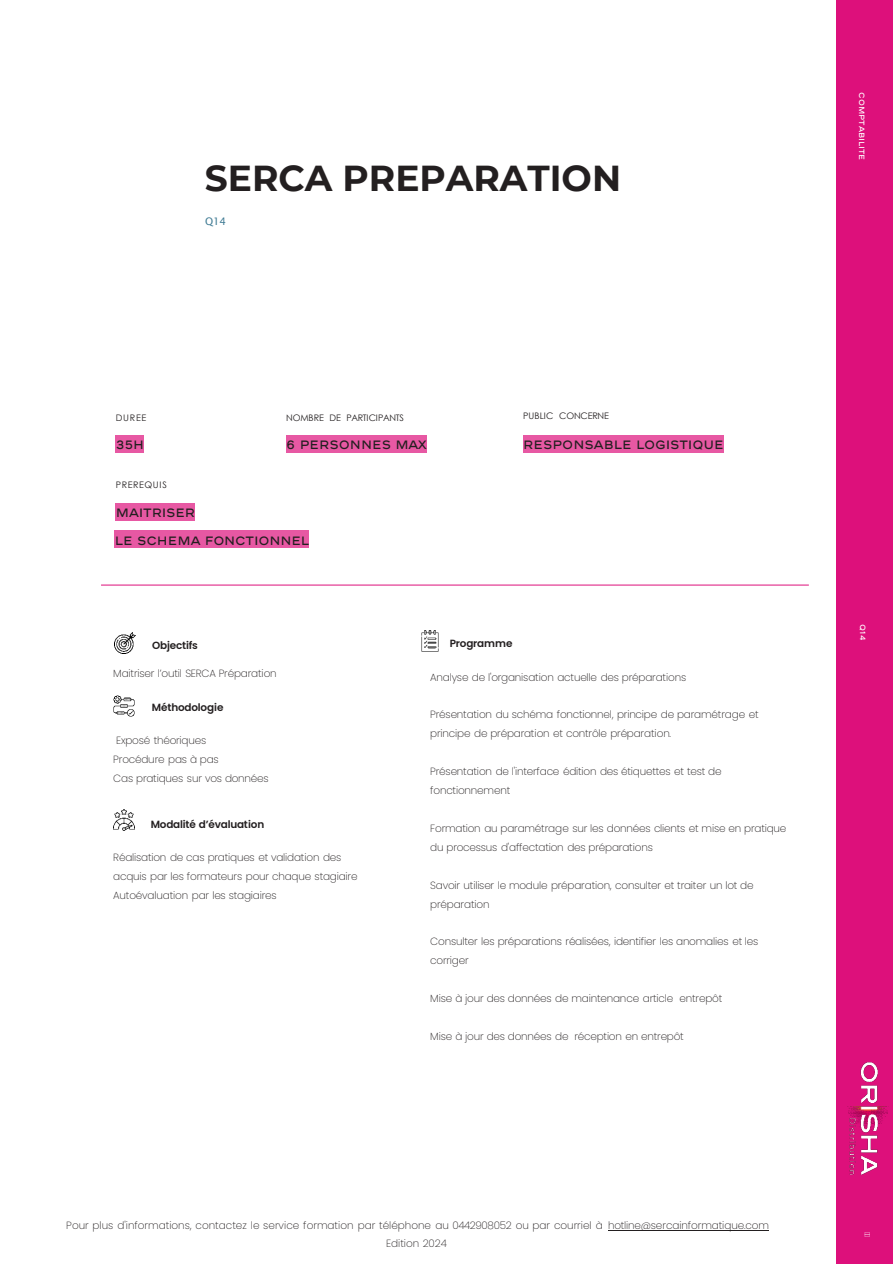
<style>
.page{position:relative;width:893px;height:1264px;background:#fff}
.page>*{position:absolute;margin:0;border:0;box-sizing:border-box;transform-origin:0 0}
.t1{font:700 36px "Montserrat";color:#231f20}
.t2{font:12px "AB Chanel Corpo";letter-spacing:-.015em;color:#231f20}
.t3{font:200 10.5px/18.9px "Poppins";letter-spacing:-.02em;color:#231f20}
.t4{font:600 10.5px "Poppins";letter-spacing:-.015em;color:#231f20}
.t5{font:200 10.5px "Poppins";color:#231f20}
.t6{font:10.5px "Lucida Sans Unicode";color:#3e7a93}
.t7{font:9px "Century Gothic";color:#231f20}
.t8{font:9px "Century Gothic";letter-spacing:.065em;color:#231f20}
.t9{font:7.5px "AB Chanel Corpo";letter-spacing:-.005em;color:#fff}
</style>
<div class="page">
<hr style="left:608px;top:1229px;width:160px;height:1px;background:#231f20">
<div style="left:836px;top:0;width:56px;height:1263px;background:#dd107b"></div>
<hr style="left:101px;top:584px;width:707px;height:1px;background:#dd107b">
<div style="left:116px;top:503px;width:79px;height:17px;background:#e758a3"></div>
<div style="left:286px;top:435px;width:109px;height:17px;background:#e758a3"></div>
<div style="left:395px;top:435px;width:31px;height:17px;background:#e758a3"></div>
<div style="left:116px;top:435px;width:17px;height:17px;background:#e758a3"></div>
<div style="left:133px;top:435px;width:11px;height:17px;background:#e758a3"></div>
<div style="left:523px;top:435px;width:113px;height:17px;background:#e758a3"></div>
<div style="left:636px;top:435px;width:87px;height:17px;background:#e758a3"></div>
<div style="left:115px;top:530px;width:90px;height:17px;background:#e758a3"></div>
<div style="left:205px;top:530px;width:104px;height:17px;background:#e758a3"></div>
<img style="left:847px;top:1062px;width:42px;height:113px">
<img style="left:113px;top:695px;width:21px;height:21px">
<img style="left:113px;top:809px;width:21px;height:21px">
<img style="left:114px;top:632px;width:21px;height:21px">
<img style="left:421px;top:630px;width:18px;height:21px">
<p class="t1" style="left:205px;top:152px;width:418px">SERCA PREPARATION</p>
<p class="t6" style="left:205px;top:213px;width:23px">Q14</p>
<p class="t9" style="left:866px;top:92px;width:69px;rotate:90deg">COMPTABILITE</p>
<p class="t7" style="left:116px;top:411px;width:32px">DUREE</p>
<p class="t2" style="left:116px;top:438px;width:30px">35h</p>
<p class="t8" style="left:116px;top:478px;width:52px">PREREQUIS</p>
<p class="t2" style="left:116px;top:506px;width:81px">MAITRISER</p>
<p class="t7" style="left:286px;top:411px;width:119px">NOMBRE DE PARTICIPANTS</p>
<p class="t2" style="left:286px;top:438px;width:142px">6 PERSONNES MAX</p>
<p class="t2" style="left:115px;top:533px;width:196px">LE SCHEMA FONCTIONNEL</p>
<p class="t7" style="left:523px;top:410px;width:87px">PUBLIC CONCERNE</p>
<p class="t2" style="left:523px;top:438px;width:202px">RESPONSABLE LOGISTIQUE</p>
<p class="t4" style="left:152px;top:639px;width:47px">Objectifs</p>
<p class="t4" style="left:450px;top:637px;width:64px">Programme</p>
<p class="t3" style="left:113px;top:663px;width:165px">Maitriser l’outil SERCA Préparation</p>
<p class="t4" style="left:152px;top:700px;width:73px">Méthodologie</p>
<p class="t3" style="left:116px;top:731px;width:91px">Exposé théoriques</p>
<p class="t3" style="left:113px;top:750px;width:107px">Procédure pas à pas</p>
<p class="t3" style="left:113px;top:769px;width:157px">Cas pratiques sur vos données</p>
<p class="t4" style="left:151px;top:817px;width:115px">Modalité d’évaluation</p>
<p class="t3" style="left:113px;top:847px;width:246px">Réalisation de cas pratiques et validation des acquis par les formateurs pour chaque stagiaire</p>
<p class="t3" style="left:113px;top:885px;width:165px">Autoévaluation par les stagiaires</p>
<p class="t3" style="left:430px;top:667px;width:257px">Analyse de l'organisation actuelle des préparations</p>
<p class="t3" style="left:430px;top:705px;width:330px">Présentation du schéma fonctionnel, principe de paramétrage et principe de préparation et contrôle préparation.</p>
<p class="t3" style="left:430px;top:762px;width:293px">Présentation de l'interface édition des étiquettes et test de fonctionnement</p>
<p class="t3" style="left:430px;top:818px;width:357px">Formation au paramétrage sur les données clients et mise en pratique du processus d'affectation des préparations</p>
<p class="t3" style="left:430px;top:875px;width:325px">Savoir utiliser le module préparation, consulter et traiter un lot de préparation</p>
<p class="t3" style="left:430px;top:932px;width:329px">Consulter les préparations réalisées, identifier les anomalies et les corriger</p>
<p class="t3" style="left:430px;top:988px;width:293px">Mise à jour des données de maintenance article entrepôt</p>
<p class="t3" style="left:430px;top:1026px;width:255px">Mise à jour des données de réception en entrepôt</p>
<p class="t3" style="left:66px;top:1215px;width:704px">Pour plus d'informations, contactez le service formation par téléphone au 0442908052 ou par courriel à hotline@sercainformatique.com</p>
<p class="t5" style="left:386px;top:1236px;width:62px">Edition 2024</p>
<p class="t9" style="left:867px;top:624px;width:17px;rotate:90deg">Q14</p>
</div>
